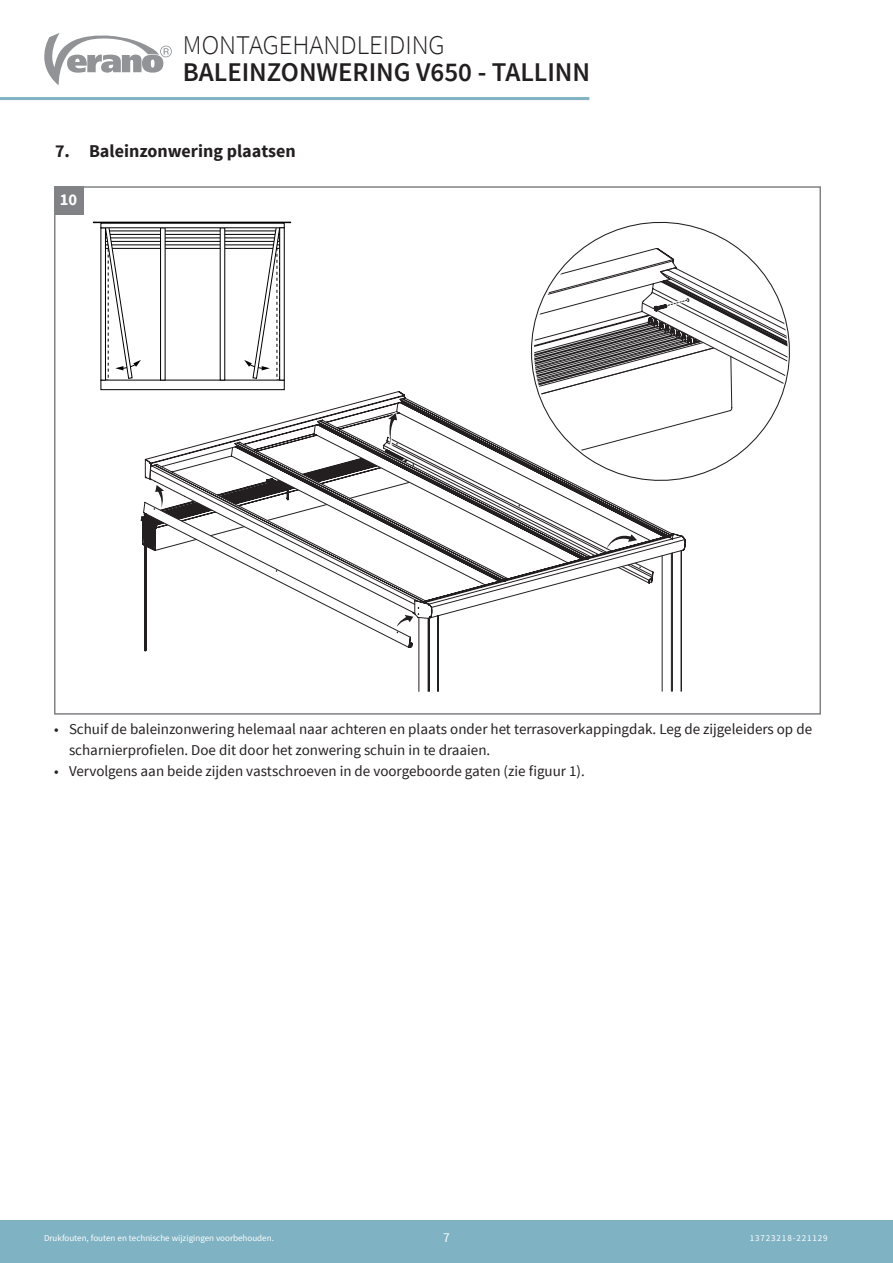
<style>
.page{position:relative;width:893px;height:1263px;background:#fff}
.page>*{position:absolute;margin:0;border:0;box-sizing:border-box;transform-origin:0 0}
.t1{font:600 27px "Source Sans Pro";color:#231f20}
.t2{font:300 27px "Source Sans Pro";color:#231f20}
.Header_2{font:700 18px "Source Sans Pro";color:#231f20}
.bodytekst{font:700 16.5px "Source Sans Pro";color:#fff}
.t3{font:15px/21px "Source Sans Pro";color:#231f20}
.t4{font:13.5px "Source Sans Pro";color:#fff}
.t5{font:9px "Source Sans Pro";color:#fff}
.t6{font:9px "Source Sans Pro";letter-spacing:.1em;color:#fff}
</style>
<div class="page">
<svg style="left:44px;top:33px;width:128px;height:52px"></svg>
<hr style="left:0;top:97px;width:589px;height:3px;background:#7fb2c3">
<div style="left:0;top:1220px;width:893px;height:43px;background:#7fb2c3"></div>
<hr style="left:93px;top:222px;width:198px;height:1px;background:#000001">
<svg style="left:100px;top:226px;width:690px;height:422px"></svg>
<div style="left:54px;top:186px;width:29px;height:29px;background:#808285"></div>
<h1 class="t2" style="left:183px;top:29px;width:263px">MONTAGEHANDLEIDING</h1>
<h1 class="t1" style="left:183px;top:55px;width:409px">BALEINZONWERING V650 - TALLINN</h1>
<p class="Header_2" style="left:55px;top:139px;width:242px">7. Baleinzonwering plaatsen</p>
<p class="bodytekst" style="left:60px;top:189px;width:19px">10</p>
<p class="t3" style="left:69px;top:719px;width:745px;text-indent:-15px">• Schuif de baleinzonwering helemaal naar achteren en plaats onder het terrasoverkappingdak. Leg de zijgeleiders op de scharnierprofielen. Doe dit door het zonwering schuin in te draaien.</p>
<p class="t3" style="left:54px;top:761px;width:532px">• Vervolgens aan beide zijden vastschroeven in de voorgeboorde gaten (zie figuur 1).</p>
<p class="t5" style="left:44px;top:1233px;width:231px">Drukfouten, fouten en technische wijzigingen voorbehouden.</p>
<p class="t4" style="left:443px;top:1229px;width:8px">7</p>
<p class="t6" style="left:750px;top:1233px;width:80px">13723218-221129</p>
</div>
